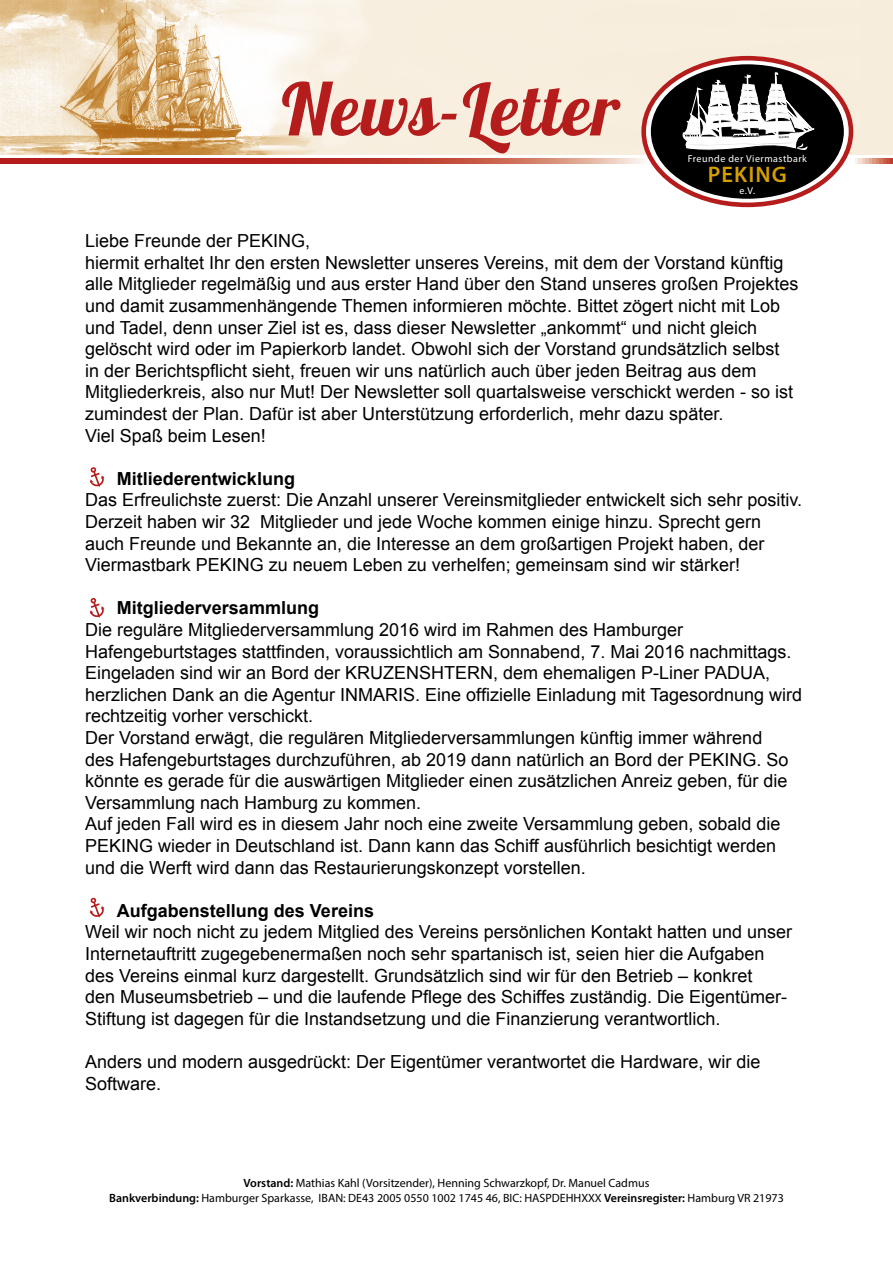
<style>
.page{position:relative;width:893px;height:1263px;background:#fff}
.page>*{position:absolute;margin:0;border:0;box-sizing:border-box;transform-origin:0 0}
.t1{font:72px "Lobster 1.4";letter-spacing:.025em;color:#b51d1c}
.t2{font:600 22.5px "Myriad Pro";letter-spacing:.05em;color:#d49f00}
.t3{font:18px/21.6px "Arial";color:#000}
.t4{font:700 18px "Arial";color:#000}
.t5{font:12px/15px "Myriad Pro";color:#000;text-align:center}
.t6{font:10.05px "Myriad Pro";letter-spacing:.05em;color:#fff}
.s1{font-weight:600}
</style>
<div class="page">
<svg style="left:0;top:158px;width:893px;height:6px;background:#c44f45"></svg>
<img style="left:0;top:0;width:892px;height:154px">
<svg style="left:644px;top:58px;width:207px;height:147px"></svg>
<div style="left:641px;top:56px;width:212px;height:151px;border:5px solid #b51d1c;border-radius:50%"></div>
<div style="left:651px;top:64px;width:193px;height:135px;background:#000;border-radius:50%"></div>
<svg style="left:677px;top:73px;width:137px;height:78px"></svg>
<svg style="left:90px;top:467px;width:15px;height:20px"></svg>
<svg style="left:90px;top:598px;width:15px;height:20px"></svg>
<svg style="left:90px;top:897px;width:15px;height:20px"></svg>
<h1 class="t1" style="left:282px;top:63px;width:339px">News-Letter</h1>
<p class="t6" style="left:688px;top:153px;width:121px">Freunde der Viermastbark</p>
<p class="t2" style="left:708px;top:160px;width:81px">PEKING</p>
<p class="t6" style="left:739px;top:184px;width:17px">e.V.</p>
<p class="t3" style="left:85px;top:230px;width:715px">Liebe Freunde der PEKING,<br>hiermit erhaltet Ihr den ersten Newsletter unseres Vereins, mit dem der Vorstand künftig alle Mitglieder regelmäßig und aus erster Hand über den Stand unseres großen Projektes und damit zusammenhängende Themen informieren möchte. Bittet zögert nicht mit Lob und Tadel, denn unser Ziel ist es, dass dieser Newsletter „ankommt“ und nicht gleich gelöscht wird oder im Papierkorb landet. Obwohl sich der Vorstand grundsätzlich selbst<br>in der Berichtspflicht sieht, freuen wir uns natürlich auch über jeden Beitrag aus dem Mitgliederkreis, also nur Mut! Der Newsletter soll quartalsweise verschickt werden - so ist zumindest der Plan. Dafür ist aber Unterstützung erforderlich, mehr dazu später.<br>Viel Spaß beim Lesen!</p>
<p class="t4" style="left:117px;top:467px;width:180px">Mitliederentwicklung</p>
<p class="t3" style="left:85px;top:489px;width:718px">Das Erfreulichste zuerst: Die Anzahl unserer Vereinsmitglieder entwickelt sich sehr positiv.<br>Derzeit haben wir 32 Mitglieder und jede Woche kommen einige hinzu. Sprecht gern auch Freunde und Bekannte an, die Interesse an dem großartigen Projekt haben, der Viermastbark PEKING zu neuem Leben zu verhelfen; gemeinsam sind wir stärker!</p>
<p class="t4" style="left:117px;top:596px;width:204px">Mitgliederversammlung</p>
<p class="t3" style="left:85px;top:619px;width:719px">Die reguläre Mitgliederversammlung 2016 wird im Rahmen des Hamburger Hafengeburtstages stattfinden, voraussichtlich am Sonnabend, 7. Mai 2016 nachmittags.<br>Eingeladen sind wir an Bord der KRUZENSHTERN, dem ehemaligen P-Liner PADUA, herzlichen Dank an die Agentur INMARIS. Eine offizielle Einladung mit Tagesordnung wird rechtzeitig vorher verschickt.<br>Der Vorstand erwägt, die regulären Mitgliederversammlungen künftig immer während<br>des Hafengeburtstages durchzuführen, ab 2019 dann natürlich an Bord der PEKING. So könnte es gerade für die auswärtigen Mitglieder einen zusätzlichen Anreiz geben, für die Versammlung nach Hamburg zu kommen.<br>Auf jeden Fall wird es in diesem Jahr noch eine zweite Versammlung geben, sobald die PEKING wieder in Deutschland ist. Dann kann das Schiff ausführlich besichtigt werden und die Werft wird dann das Restaurierungskonzept vorstellen.</p>
<p class="t4" style="left:117px;top:899px;width:259px">Aufgabenstellung des Vereins</p>
<p class="t3" style="left:85px;top:921px;width:709px">Weil wir noch nicht zu jedem Mitglied des Vereins persönlichen Kontakt hatten und unser Internetauftritt zugegebenermaßen noch sehr spartanisch ist, seien hier die Aufgaben des Vereins einmal kurz dargestellt. Grundsätzlich sind wir für den Betrieb – konkret<br>den Museumsbetrieb – und die laufende Pflege des Schiffes zuständig. Die Eigentümer-Stiftung ist dagegen für die Instandsetzung und die Finanzierung verantwortlich.</p>
<p class="t3" style="left:85px;top:1051px;width:677px">Anders und modern ausgedrückt: Der Eigentümer verantwortet die Hardware, wir die<br>Software.</p>
<p class="t5" style="left:109px;top:1175px;width:676px"><span class="s1">Vorstand:</span> Mathias Kahl (Vorsitzender), Henning Schwarzkopf, Dr. Manuel Cadmus<br><span class="s1">Bankverbindung:</span> Hamburger Sparkasse, IBAN: DE43 2005 0550 1002 1745 46, BIC: HASPDEHHXXX <span class="s1">Vereinsregister:</span> Hamburg VR 21973</p>
</div>
